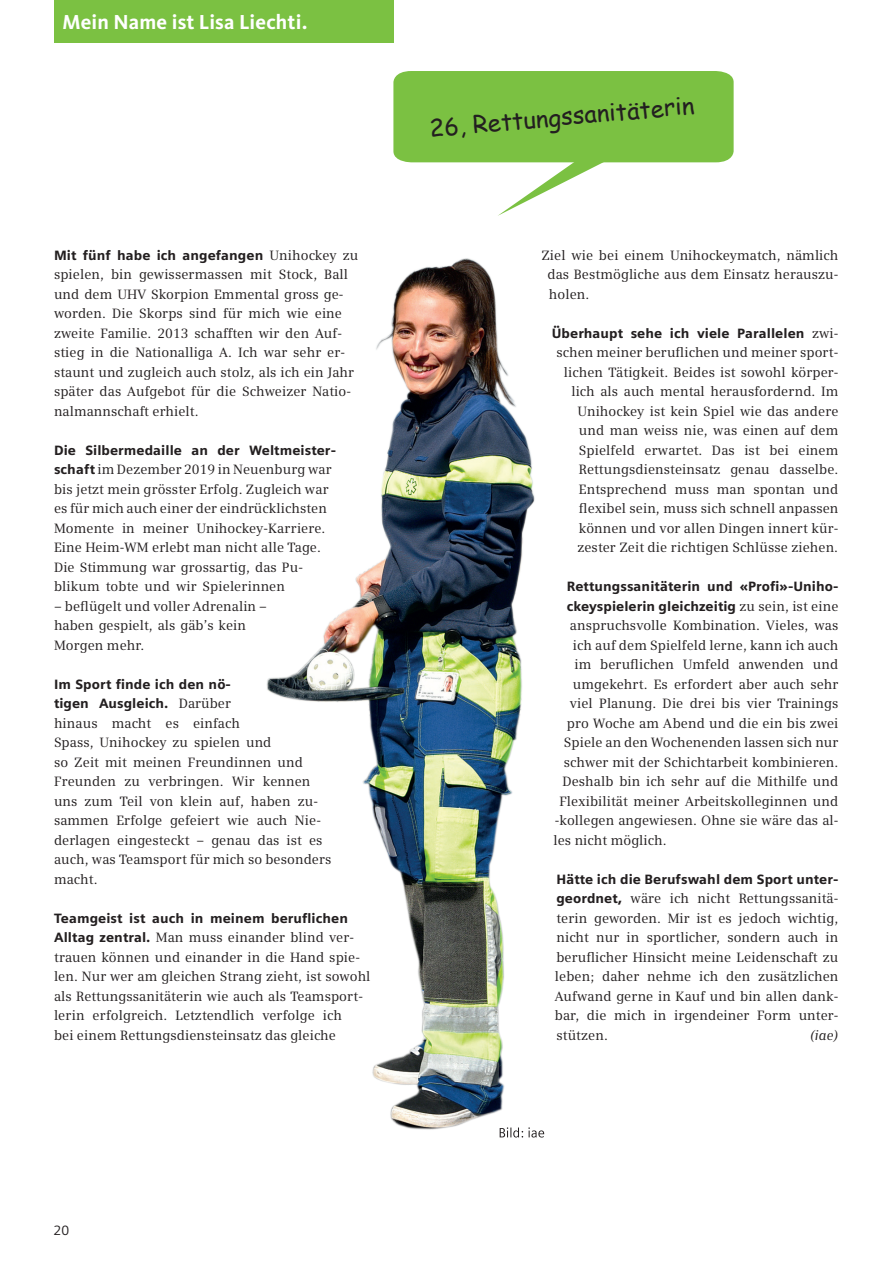
<style>
.page{position:relative;width:893px;height:1263px;background:#fff}
.page>*{position:absolute;margin:0;border:0;box-sizing:border-box;transform-origin:0 0}
.t1{font:24px "Comic Sans MS";color:#231f20}
.t2{font:700 21px "Kievit OT";letter-spacing:.01em;color:#fff}
.t3{font:13.5px/19.5px "Siemens Serif";letter-spacing:.005em;color:#231f20}
.t4{font:900 13.5px/19.5px "Siemens Sans";letter-spacing:.005em;color:#231f20}
.t5{font:italic 13.5px "Siemens Serif";color:#231f20}
.t6{font:13.5px "Siemens Slab";color:#231f20}
.s1{font-family:"Siemens Serif";font-weight:400}
.s2{font-family:"Siemens Sans";font-weight:900}
</style>
<div class="page">
<div style="left:54px;top:0;width:339px;height:43px;background:#7bc142"></div>
<svg style="left:393px;top:71px;width:341px;height:145px"></svg>
<img style="left:266px;top:258px;width:279px;height:880px">
<h2 class="t2" style="left:63px;top:9px;width:247px">Mein Name ist Lisa Liechti.</h2>
<p class="t4" style="left:54px;top:245px;width:306px">Mit fünf habe ich angefangen <span class="s1">Unihockey zu</span></p>
<p class="t3" style="left:54px;top:265px;width:302px">spielen, bin gewissermassen mit Stock, Ball und dem UHV Skorpion Emmental gross ge&shy;worden. Die Skorps sind für mich wie eine zweite Familie. 2013 schafften wir den Auf&shy;stieg in die Nationalliga A. Ich war sehr er&shy;staunt und zugleich auch stolz, als ich ein Jahr später das Aufgebot für die Schweizer Natio&shy;nalmannschaft erhielt.</p>
<p class="t4" style="left:54px;top:440px;width:284px">Die Silbermedaille an der Weltmeister-</p>
<p class="t3" style="left:54px;top:460px;width:279px"><span class="s2">schaft</span> im Dezember 2019 in Neuenburg war bis jetzt mein grösster Erfolg. Zugleich war es für mich auch einer der eindrücklichsten Momente in meiner Unihockey-Karriere.<br>Eine Heim-WM erlebt man nicht alle Tage.<br>Die Stimmung war grossartig, das Pu&shy;blikum tobte und wir Spielerinnen</p>
<p class="t3" style="left:54px;top:596px;width:215px">– beflügelt und voller Adrenalin – haben gespielt, als gäb’s kein<br>Morgen mehr.</p>
<p class="t4" style="left:54px;top:674px;width:179px">Im Sport finde ich den nö&shy;tigen Ausgleich. <span class="s1">Darüber</span></p>
<p class="t3" style="left:54px;top:713px;width:279px">hinaus macht es einfach<br>Spass, Unihockey zu spielen und<br>so Zeit mit meinen Freundinnen und<br>Freunden zu verbringen. Wir kennen uns zum Teil von klein auf, haben zu&shy;sammen Erfolge gefeiert wie auch Nie&shy;derlagen eingesteckt – genau das ist es auch, was Teamsport für mich so besonders macht.</p>
<p class="t4" style="left:54px;top:908px;width:296px">Teamgeist ist auch in meinem beruflichen</p>
<p class="t3" style="left:54px;top:928px;width:318px"><span class="s2">Alltag zentral.</span> Man muss einander blind ver&shy;trauen können und einander in die Hand spie&shy;len. Nur wer am gleichen Strang zieht, ist sowohl als Rettungssanitäterin wie auch als Teamsport&shy;lerin erfolgreich. Letztendlich verfolge ich<br>bei einem Rettungsdiensteinsatz das gleiche</p>
<h1 class="t1" style="left:428px;top:111px;width:267px;rotate:-5deg">26, Rettungssanitäterin</h1>
<p class="t3" style="left:547px;top:245px;width:293px;text-align:justify;text-indent:-6px">Ziel wie bei einem Unihockeymatch, nämlich das Bestmögliche aus dem Einsatz herauszu&shy;holen.</p>
<p class="t4" style="left:552px;top:323px;width:288px">Überhaupt sehe ich viele Parallelen <span class="s1">zwi-</span></p>
<p class="t3" style="left:556px;top:343px;width:284px;text-align:right">schen meiner beruflichen und meiner sport&shy;lichen Tätigkeit. Beides ist sowohl körper&shy;lich als auch mental herausfordernd. Im Unihockey ist kein Spiel wie das andere und man weiss nie, was einen auf dem Spielfeld erwartet. Das ist bei einem Rettungsdiensteinsatz genau dasselbe.<br>Entsprechend muss man spontan und flexibel sein, muss sich schnell anpassen können und vor allen Dingen innert kür&shy;zester Zeit die richtigen Schlüsse ziehen.</p>
<p class="t4" style="left:567px;top:577px;width:273px">Rettungssanitäterin und «Profi»-Uniho&shy;ckeyspielerin gleichzeitig <span class="s1">zu sein, ist eine</span></p>
<p class="t3" style="left:570px;top:616px;width:270px">anspruchsvolle Kombination. Vieles, was</p>
<p class="t3" style="left:573px;top:635px;width:267px">ich auf dem Spielfeld lerne, kann ich auch</p>
<p class="t3" style="left:574px;top:655px;width:266px">im beruflichen Umfeld anwenden und</p>
<p class="t3" style="left:573px;top:674px;width:267px">umgekehrt. Es erfordert aber auch sehr</p>
<p class="t3" style="left:570px;top:694px;width:270px">viel Planung. Die drei bis vier Trainings</p>
<p class="t3" style="left:567px;top:713px;width:273px">pro Woche am Abend und die ein bis zwei</p>
<p class="t3" style="left:564px;top:733px;width:276px">Spiele an den Wochenenden lassen sich nur</p>
<p class="t3" style="left:564px;top:752px;width:276px">schwer mit der Schichtarbeit kombinieren.</p>
<p class="t3" style="left:562px;top:772px;width:278px">Deshalb bin ich sehr auf die Mithilfe und</p>
<p class="t3" style="left:559px;top:791px;width:281px">Flexibilität meiner Arbeitskolleginnen und</p>
<p class="t3" style="left:555px;top:811px;width:285px">-kollegen angewiesen. Ohne sie wäre das al-</p>
<p class="t3" style="left:553px;top:830px;width:115px">les nicht möglich.</p>
<p class="t4" style="left:556px;top:869px;width:284px">Hätte ich die Berufswahl dem Sport unter-</p>
<p class="t3" style="left:555px;top:889px;width:285px;text-align:justify"><span class="s2">geordnet,</span> wäre ich nicht Rettungssanitä&shy;terin geworden. Mir ist es jedoch wichtig, nicht nur in sportlicher, sondern auch in beruflicher Hinsicht meine Leidenschaft zu leben; daher nehme ich den zusätzlichen Aufwand gerne in Kauf und bin allen dank&shy;bar, die mich in irgendeiner Form unter&shy;stützen.</p>
<p class="t5" style="left:810px;top:1027px;width:30px">(iae)</p>
<p class="t6" style="left:54px;top:1223px;width:17px">20</p>
</div>
